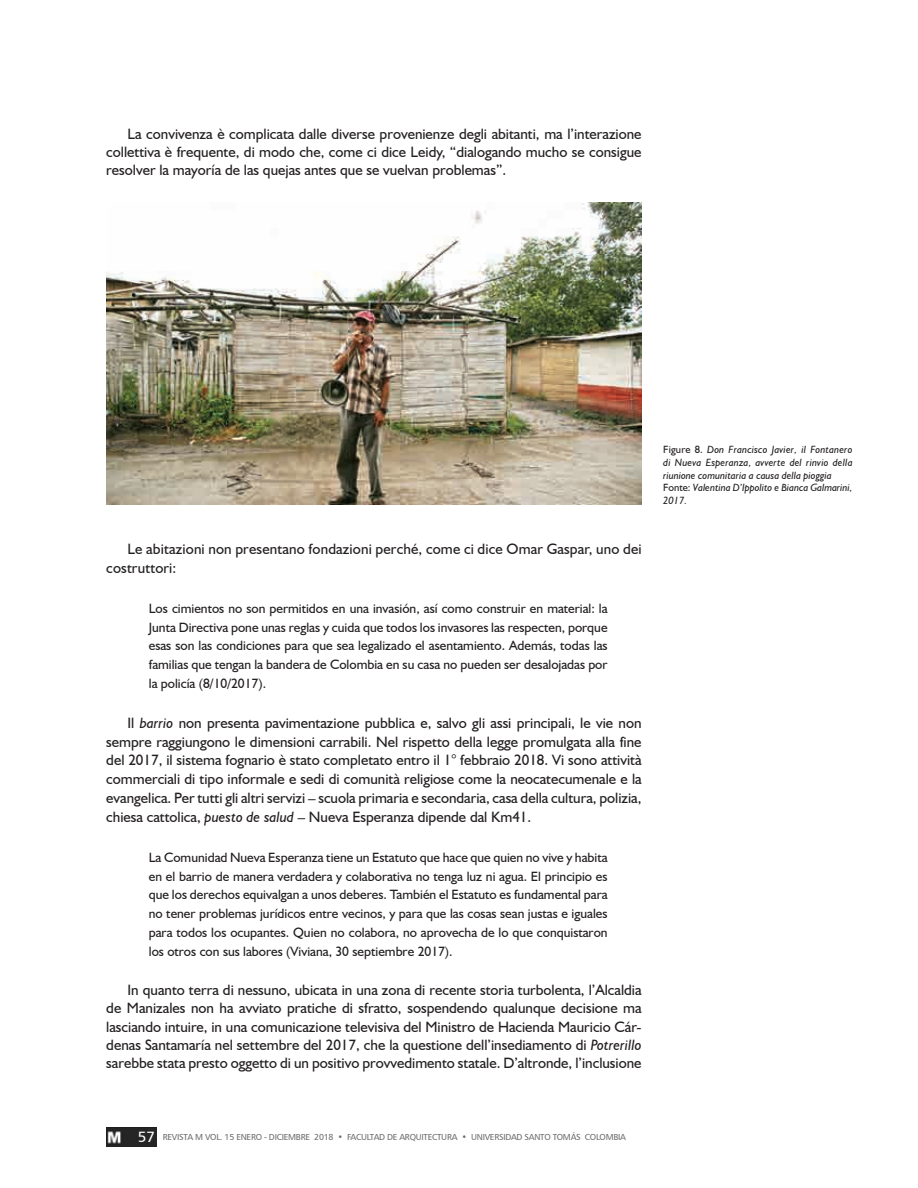
<style>
.page{position:relative;width:918px;height:1188px;background:#fff}
.page>*{position:absolute;margin:0;border:0;box-sizing:border-box;transform-origin:0 0}
.Estilo_texto_interno{font:15px/18.8px "Humanist 521 BT";color:#231f20;text-align:justify}
.Estilo_Entradilla{font:13.5px/18.8px "Humanist 521 BT";color:#231f20;text-align:justify}
.Estilo_Fotos_-_Fuent{font:italic 10.5px/12.6px "Humanist 521 BT";color:#231f20;text-align:justify}
.t1{font:8.7px "Humanist 777 BT Roman B";letter-spacing:-.03em;color:#6c6d70}
.s1{font-style:italic}
.s2{font-style:normal}
.s3{font-size:15px;color:#fff}
</style>
<div class="page">
<img style="left:106px;top:202px;width:536px;height:302px">
<img style="left:106px;top:1127px;width:51px;height:20px">
<p class="Estilo_texto_interno" style="left:106px;top:125px;width:537px;line-height:18px;text-indent:21px">La convivenza è complicata dalle diverse provenienze degli abitanti, ma l’interazione collettiva è frequente, di modo che, come ci dice Leidy, “dialogando mucho se consigue resolver la mayoría de las quejas antes que se vuelvan problemas”.</p>
<p class="Estilo_texto_interno" style="left:106px;top:539px;width:537px;text-indent:21px">Le abitazioni non presentano fondazioni perché, come ci dice Omar Gaspar, uno dei costruttori:</p>
<p class="Estilo_Entradilla" style="left:149px;top:599px;width:460px">Los cimientos no son permitidos en una invasión, así como construir en material: la Junta Directiva pone unas reglas y cuida que todos los invasores las respecten, porque esas son las condiciones para que sea legalizado el asentamiento. Además, todas las familias que tengan la bandera de Colombia en su casa no pueden ser desalojadas por la policía (8/10/2017).</p>
<p class="Estilo_texto_interno" style="left:106px;top:713px;width:537px;text-indent:21px">Il <span class="s1">barrio</span> non presenta pavimentazione pubblica e, salvo gli assi principali, le vie non sempre raggiungono le dimensioni carrabili. Nel rispetto della legge promulgata alla fine del 2017, il sistema fognario è stato completato entro il 1° febbraio 2018. Vi sono attività commerciali di tipo informale e sedi di comunità religiose come la neocatecumenale e la evangelica. Per tutti gli altri servizi – scuola primaria e secondaria, casa della cultura, polizia, chiesa cattolica, <span class="s1">puesto de salud</span> – Nueva Esperanza dipende dal Km41.</p>
<p class="Estilo_Entradilla" style="left:149px;top:848px;width:460px">La Comunidad Nueva Esperanza tiene un Estatuto que hace que quien no vive y habita en el barrio de manera verdadera y colaborativa no tenga luz ni agua. El principio es que los derechos equivalgan a unos deberes. También el Estatuto es fundamental para no tener problemas jurídicos entre vecinos, y para que las cosas sean justas e iguales para todos los ocupantes. Quien no colabora, no aprovecha de lo que conquistaron los otros con sus labores (Viviana, 30 septiembre 2017).</p>
<p class="Estilo_texto_interno" style="left:106px;top:981px;width:537px;line-height:18.3px;text-indent:21px">In quanto terra di nessuno, ubicata in una zona di recente storia turbolenta, l’Alcaldia de Manizales non ha avviato pratiche di sfratto, sospendendo qualunque decisione ma lasciando intuire, in una comunicazione televisiva del Ministro de Hacienda Mauricio Cár&shy;denas Santamaría nel settembre del 2017, che la questione dell’insediamento di <span class="s1">Potrerillo </span>sarebbe stata presto oggetto di un positivo provvedimento statale. D’altronde, l’inclusione</p>
<p class="Estilo_Fotos_-_Fuent" style="left:663px;top:443px;width:191px"><span class="s2">Figure 8.</span> Don Francisco Javier, il Fontanero di Nueva Esperanza, avverte del rinvio della riunione comunitaria a causa della pioggia</p>
<p class="Estilo_Fotos_-_Fuent" style="left:663px;top:481px;width:191px"><span class="s2">Fonte:</span> Valentina D’Ippolito e Bianca Galmarini,<br>2017.</p>
<p class="t1" style="left:138px;top:1132px;width:490px"><span class="s3">57</span> REVISTA M VOL. 15 ENERO - DICIEMBRE 2018 • FACULTAD DE ARQUITECTURA • UNIVERSIDAD SANTO TOMÁS COLOMBIA</p>
</div>
